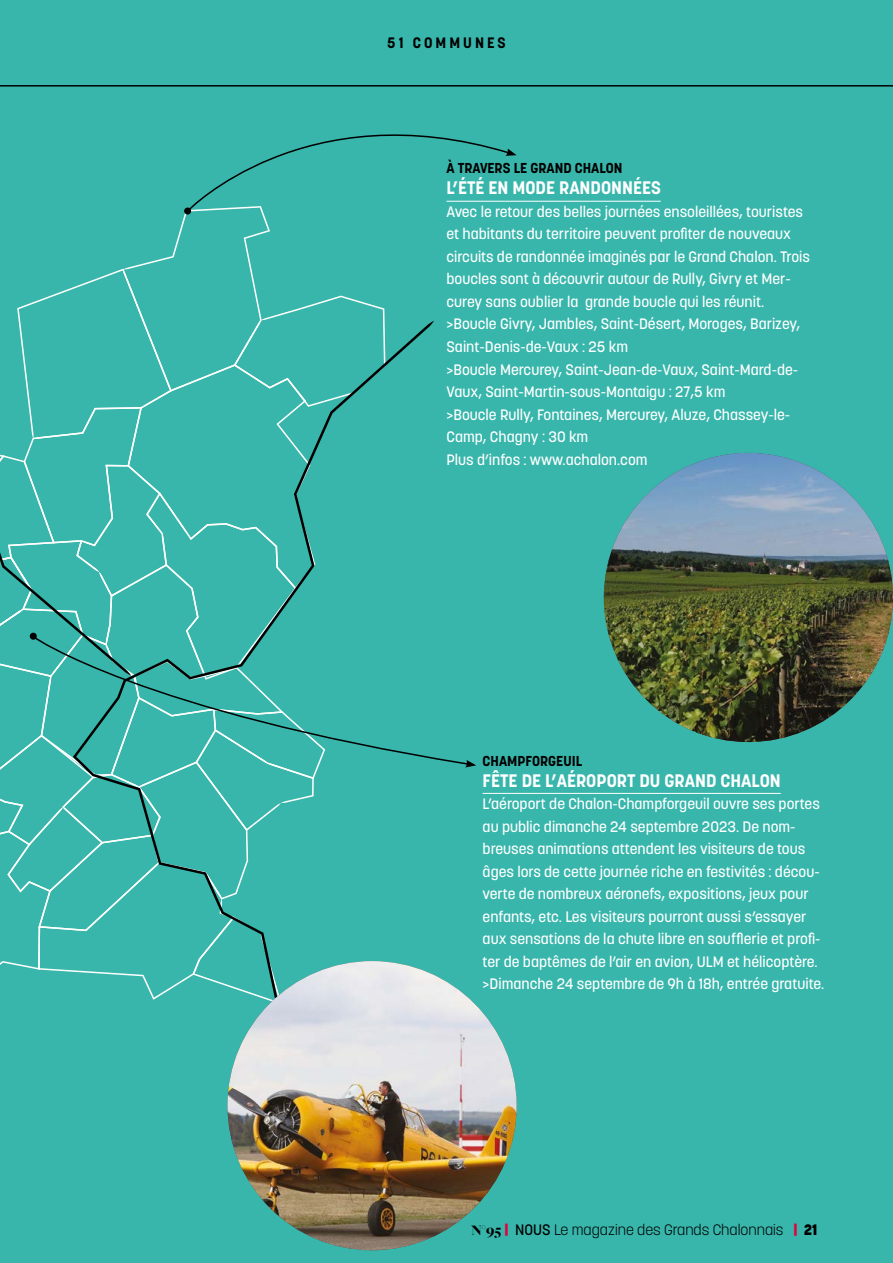
<style>
.page{position:relative;width:893px;height:1263px;background:#38b6ab}
.page>*{position:absolute;margin:0;border:0;box-sizing:border-box;transform-origin:0 0}
.t1{font:700 18px "Korolev";color:#fff}
.t2{font:500 15px/22.5px "Korolev";color:#fff}
.t3{font:300 15px "Korolev";color:#000}
.t4{font:700 15px "Korolev";letter-spacing:.2em;color:#000}
.t5{font:700 14.25px "Korolev";color:#000}
.s1{font-family:"Freight Big Pro";font-weight:900}
.s2{font-weight:800;color:#e4003f}
.s3{font-weight:500}
.s4{font-weight:800}
</style>
<div class="page">
<hr style="left:483px;top:793px;width:298px;height:1px;background:#fff">
<hr style="left:446px;top:201px;width:215px;height:1px;background:#fff">
<img style="left:604px;top:453px;width:289px;height:289px;border-radius:145px">
<svg style="left:0;top:134px;width:517px;height:867px"></svg>
<img style="left:227px;top:961px;width:290px;height:289px;border-radius:145px">
<hr style="left:0;top:85px;width:893px;height:2px;background:#000">
<p class="t4" style="left:387px;top:33px;width:120px">51 COMMUNES</p>
<p class="t5" style="left:446px;top:159px;width:178px">À TRAVERS LE GRAND CHALON</p>
<p class="t1" style="left:446px;top:177px;width:216px">L’ÉTÉ EN MODE RANDONNÉES</p>
<p class="t2" style="left:446px;top:200px;width:365px">Avec le retour des belles journées ensoleillées, touristes et habitants du territoire peuvent profiter de nouveaux circuits de randonnée imaginés par le Grand Chalon. Trois boucles sont à découvrir autour de Rully, Givry et Mer&shy;curey sans oublier la grande boucle qui les réunit. &gt;Boucle Givry, Jambles, Saint-Désert, Moroges, Barizey, Saint-Denis-de-Vaux : 25 km<br>&gt;Boucle Mercurey, Saint-Jean-de-Vaux, Saint-Mard-de-Vaux, Saint-Martin-sous-Montaigu : 27,5 km<br>&gt;Boucle Rully, Fontaines, Mercurey, Aluze, Chassey-le-Camp, Chagny : 30 km<br>Plus d’infos : www.achalon.com</p>
<p class="t5" style="left:483px;top:752px;width:101px">CHAMPFORGEUIL</p>
<p class="t1" style="left:483px;top:769px;width:300px">FÊTE DE L’AÉROPORT DU GRAND CHALON</p>
<p class="t2" style="left:483px;top:793px;width:343px">L’aéroport de Chalon-Champforgeuil ouvre ses portes au public dimanche 24 septembre 2023. De nom&shy;breuses animations attendent les visiteurs de tous âges lors de cette journée riche en festivités : décou&shy;verte de nombreux aéronefs, expositions, jeux pour enfants, etc. Les visiteurs pourront aussi s’essayer aux sensations de la chute libre en soufflerie et profi&shy;ter de baptêmes de l’air en avion, ULM et hélicoptère. &gt;Dimanche 24 septembre de 9h à 18h, entrée gratuite.</p>
<p class="t3" style="left:471px;top:1220px;width:348px"><span class="s1">N°95</span> <span class="s2">|</span> <span class="s3">NOUS</span> Le magazine des Grands Chalonnais <span class="s2">|</span> <span class="s4">21</span></p>
</div>
